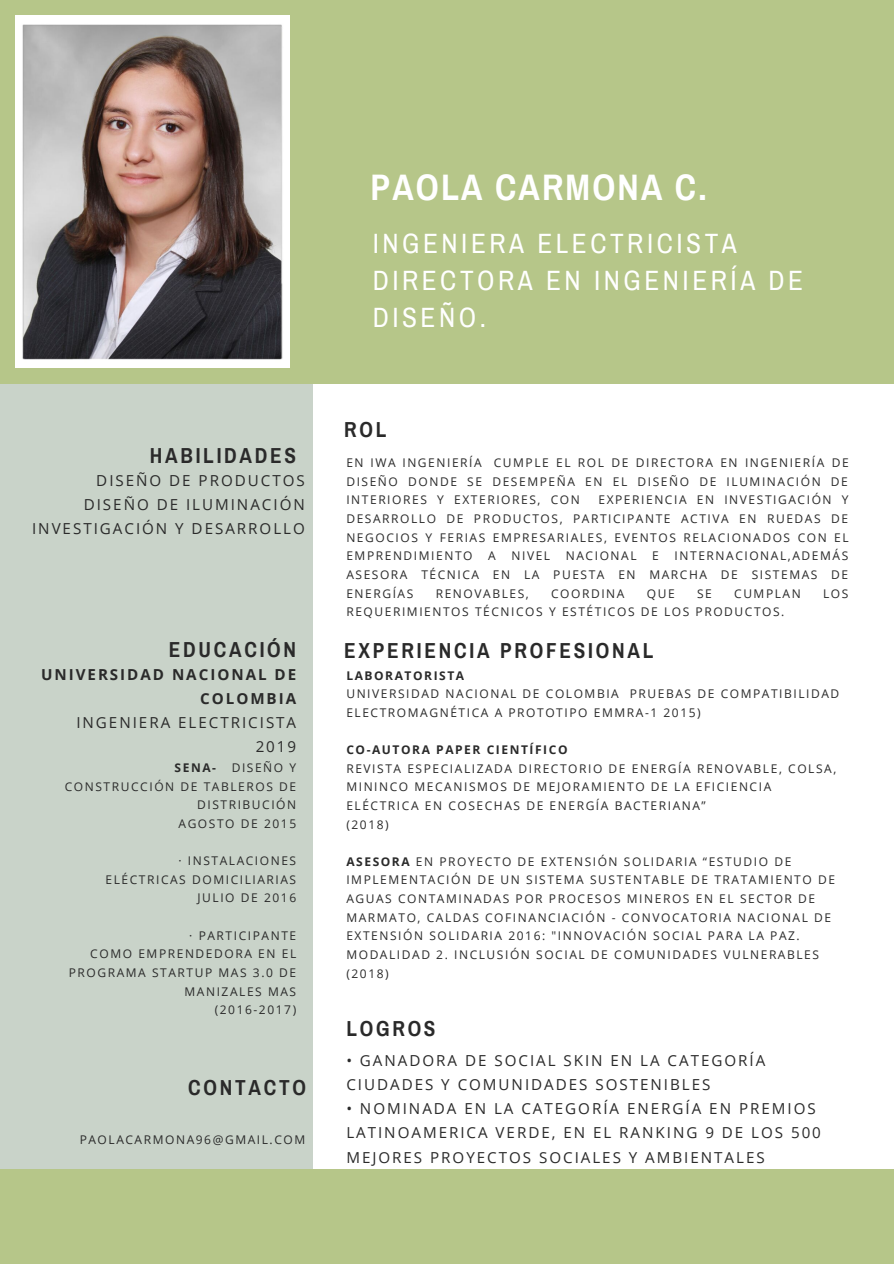
<style>
.page{position:relative;width:894px;height:1264px;background:#fff}
.page>*{position:absolute;margin:0;border:0;box-sizing:border-box;transform-origin:0 0}
.t1{font:700 36px "Archivo Narrow";letter-spacing:.06em;color:#fff}
.t2{font:27.3px/37.2px "Archivo Narrow";letter-spacing:.13em;color:#fff}
.t3{font:700 21.15px "Archivo Narrow";letter-spacing:.13em;color:#2a2a2a}
.t4{font:15.15px/24.2px "Open Sans";letter-spacing:.13em;color:#2a2a2a;text-align:right}
.t5{font:700 15.15px/24.2px "Open Sans";letter-spacing:.13em;color:#2a2a2a;text-align:right}
.t6{font:12px/18.6px "Open Sans";letter-spacing:.13em;color:#2a2a2a}
.t7{font:700 12px "Open Sans";letter-spacing:.13em;color:#2a2a2a}
.s1{font-weight:700}
</style>
<div class="page">
<div style="left:0;top:297px;width:312px;height:926px;background:#c9d3c9"></div>
<div style="left:0;top:0;width:893px;height:383px;background:#b6c689"></div>
<div style="left:0;top:1169px;width:893px;height:94px;background:#b6c689"></div>
<img style="left:15px;top:16px;width:274px;height:351px">
<h1 class="t1" style="left:370px;top:169px;width:337px">PAOLA CARMONA C.</h1>
<h2 class="t2" style="left:372px;top:225px;width:432px">INGENIERA ELECTRICISTA<br>DIRECTORA EN INGENIERÍA DE<br>DISEÑO.</h2>
<h3 class="t3" style="left:150px;top:444px;width:148px">HABILIDADES</h3>
<p class="t4" style="left:32px;top:467px;width:274px">DISEÑO DE PRODUCTOS<br>DISEÑO DE ILUMINACIÓN<br>INVESTIGACIÓN Y DESARROLLO</p>
<h3 class="t3" style="left:344px;top:419px;width:44px">ROL</h3>
<p class="t6" style="left:346px;top:453px;width:503px;text-align:justify">EN IWA INGENIERÍA CUMPLE EL ROL DE DIRECTORA EN INGENIERÍA DE DISEÑO DONDE SE DESEMPEÑA EN EL DISEÑO DE ILUMINACIÓN DE INTERIORES Y EXTERIORES, CON</p>
<p class="t6" style="left:346px;top:490px;width:503px;text-align:justify;text-indent:252px">EXPERIENCIA EN INVESTIGACIÓN Y DESARROLLO DE PRODUCTOS, PARTICIPANTE ACTIVA EN RUEDAS DE NEGOCIOS Y FERIAS EMPRESARIALES, EVENTOS RELACIONADOS CON EL EMPRENDIMIENTO</p>
<p class="t6" style="left:346px;top:546px;width:503px;text-align:justify;text-indent:328px">INTERNACIONAL,ADEMÁS ASESORA TÉCNICA EN LA PUESTA EN MARCHA DE SISTEMAS DE ENERGÍAS</p>
<p class="t6" style="left:488px;top:546px;width:9px">A</p>
<p class="t6" style="left:511px;top:546px;width:40px">NIVEL</p>
<p class="t6" style="left:565px;top:546px;width:72px">NACIONAL</p>
<p class="t6" style="left:652px;top:546px;width:8px">E</p>
<p class="t6" style="left:435px;top:583px;width:95px">RENOVABLES,</p>
<p class="t6" style="left:551px;top:583px;width:75px">COORDINA</p>
<p class="t6" style="left:646px;top:583px;width:29px">QUE</p>
<p class="t6" style="left:696px;top:583px;width:16px">SE</p>
<p class="t6" style="left:734px;top:583px;width:68px">CUMPLAN</p>
<p class="t6" style="left:822px;top:583px;width:27px">LOS</p>
<p class="t6" style="left:346px;top:602px;width:439px">REQUERIMIENTOS TÉCNICOS Y ESTÉTICOS DE LOS PRODUCTOS.</p>
<h3 class="t3" style="left:169px;top:638px;width:129px">EDUCACIÓN</h3>
<h3 class="t3" style="left:344px;top:639px;width:310px">EXPERIENCIA PROFESIONAL</h3>
<p class="t5" style="left:41px;top:661px;width:257px">UNIVERSIDAD NACIONAL DE<br>COLOMBIA</p>
<p class="t4" style="left:76px;top:710px;width:221px">INGENIERA ELECTRICISTA<br>2019</p>
<p class="t7" style="left:174px;top:759px;width:43px">SENA-</p>
<p class="t7" style="left:346px;top:666px;width:119px">LABORATORISTA</p>
<p class="t6" style="left:346px;top:684px;width:494px">UNIVERSIDAD NACIONAL DE COLOMBIA PRUEBAS DE COMPATIBILIDAD<br>ELECTROMAGNÉTICA A PROTOTIPO EMMRA-1 2015)</p>
<p class="t7" style="left:346px;top:741px;width:223px">CO-AUTORA PAPER CIENTÍFICO</p>
<p class="t6" style="left:346px;top:758px;width:491px">REVISTA ESPECIALIZADA DIRECTORIO DE ENERGÍA RENOVABLE, COLSA, MININCO MECANISMOS DE MEJORAMIENTO DE LA EFICIENCIA ELÉCTRICA EN COSECHAS DE ENERGÍA BACTERIANA”<br>(2018)</p>
<p class="t6" style="left:346px;top:851px;width:490px"><span class="s1">ASESORA</span> EN PROYECTO DE EXTENSIÓN SOLIDARIA “ESTUDIO DE IMPLEMENTACIÓN DE UN SISTEMA SUSTENTABLE DE TRATAMIENTO DE AGUAS CONTAMINADAS POR PROCESOS MINEROS EN EL SECTOR DE MARMATO, CALDAS COFINANCIACIÓN - CONVOCATORIA NACIONAL DE EXTENSIÓN SOLIDARIA 2016: "INNOVACIÓN SOCIAL PARA LA PAZ.<br>MODALIDAD 2. INCLUSIÓN SOCIAL DE COMUNIDADES VULNERABLES (2018)</p>
<p class="t6" style="left:65px;top:758px;width:233px;text-align:right">DISEÑO Y<br>CONSTRUCCIÓN DE TABLEROS DE<br>DISTRIBUCIÓN<br>AGOSTO DE 2015</p>
<p class="t6" style="left:105px;top:851px;width:192px;text-align:right">· INSTALACIONES<br>ELÉCTRICAS DOMICILIARIAS<br>JULIO DE 2016</p>
<p class="t6" style="left:69px;top:925px;width:229px;text-align:right">· PARTICIPANTE<br>COMO EMPRENDEDORA EN EL<br>PROGRAMA STARTUP MAS 3.0 DE<br>MANIZALES MAS<br>(2016-2017)</p>
<h3 class="t3" style="left:188px;top:1075px;width:119px">CONTACTO</h3>
<p class="t6" style="left:80px;top:1130px;width:227px">PAOLACARMONA96@GMAIL.COM</p>
<h3 class="t3" style="left:346px;top:1017px;width:91px">LOGROS</h3>
<p class="t4" style="left:346px;top:1048px;width:420px;text-align:left">• GANADORA DE SOCIAL SKIN EN LA CATEGORÍA<br>CIUDADES Y COMUNIDADES SOSTENIBLES</p>
<p class="t4" style="left:346px;top:1096px;width:476px;text-align:left">• NOMINADA EN LA CATEGORÍA ENERGÍA EN PREMIOS<br>LATINOAMERICA VERDE, EN EL RANKING 9 DE LOS 500<br>MEJORES PROYECTOS SOCIALES Y AMBIENTALES</p>
</div>
